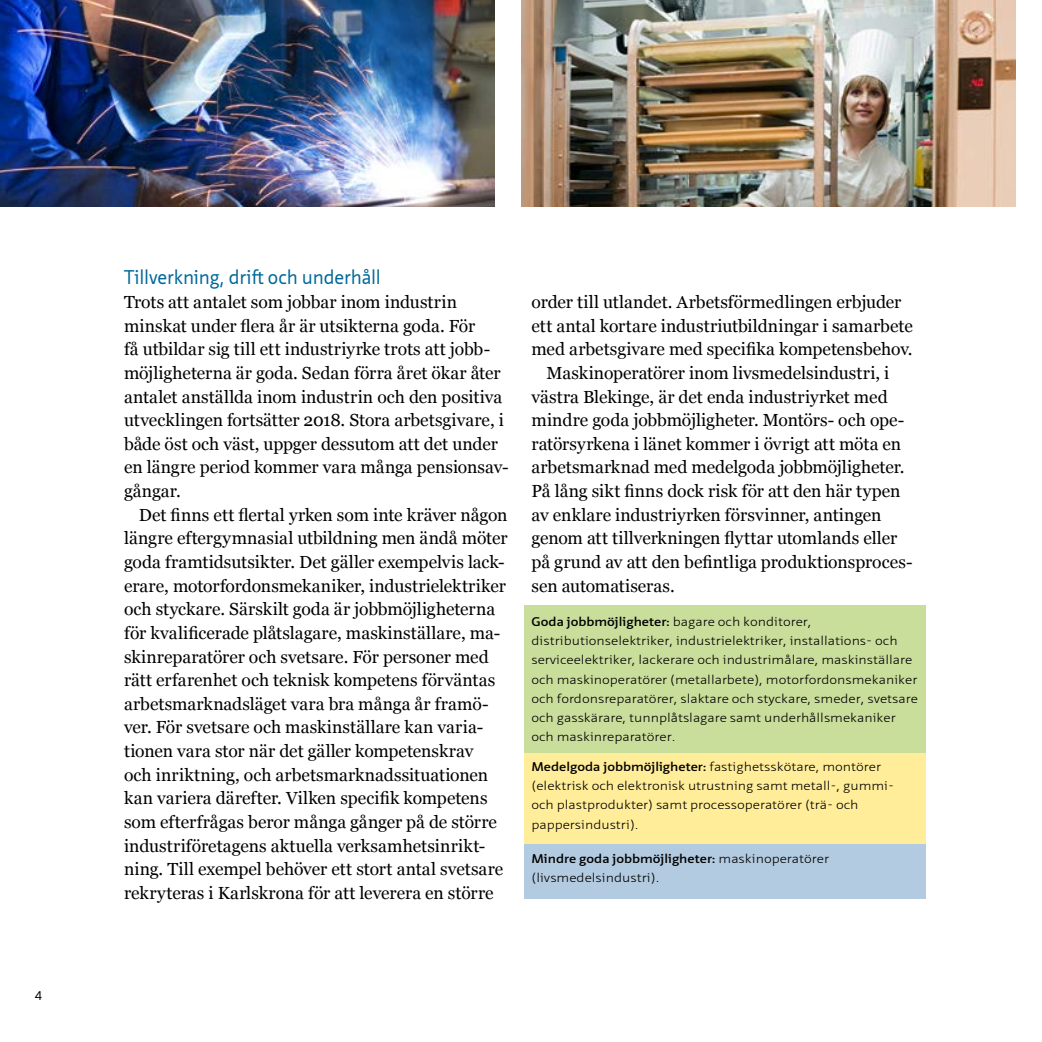
<style>
.page{position:relative;width:1042px;height:1042px;background:#fff}
.page>*{position:absolute;margin:0;border:0;box-sizing:border-box;transform-origin:0 0}
.t1{font:19.25px "Neue Sans Pro";letter-spacing:-.01em;color:#00699a}
.t2{font:17.5px/23.6px "Georgia";color:#000}
.t3{font:300 12.25px/19.2px "Neue Sans Pro";color:#000;scale:1.17 1}
.t4{font:12.25px "Neue Sans Pro";color:#000}
.s1{font-weight:600}
</style>
<div class="page">
<img style="left:0;top:0;width:495px;height:207px">
<img style="left:521px;top:0;width:495px;height:207px">
<div style="left:524px;top:605px;width:401px;height:148px;background:#c9de9b"></div>
<div style="left:524px;top:753px;width:401px;height:91px;background:#ffed99"></div>
<div style="left:524px;top:844px;width:401px;height:55px;background:#b3cbe0"></div>
<p class="t4" style="left:35px;top:988px;width:9px">4</p>
<p class="t1" style="left:124px;top:265px;width:258px">Tillverkning, drift och underhåll</p>
<p class="t2" style="left:124px;top:291px;width:386px">Trots att antalet som jobbar inom industrin minskat under flera år är utsikterna goda. För<br>få utbildar sig till ett industriyrke trots att jobb&shy;möjligheterna är goda. Sedan förra året ökar åter antalet anställda inom industrin och den positiva utvecklingen fortsätter 2018. Stora arbetsgivare, i både öst och väst, uppger dessutom att det under en längre period kommer vara många pensionsav&shy;gångar.</p>
<p class="t2" style="left:124px;top:503px;width:385px;text-indent:15px">Det finns ett flertal yrken som inte kräver någon längre eftergymnasial utbildning men ändå möter goda framtidsutsikter. Det gäller exempelvis lack&shy;erare, motorfordonsmekaniker, industrielektriker och styckare. Särskilt goda är jobbmöjligheterna för kvalificerade plåtslagare, maskinställare, ma&shy;skinreparatörer och svetsare. För personer med rätt erfarenhet och teknisk kompetens förväntas arbetsmarknadsläget vara bra många år framö&shy;ver. För svetsare och maskinställare kan varia&shy;tionen vara stor när det gäller kompetenskrav<br>och inriktning, och arbetsmarknadssituationen kan variera därefter. Vilken specifik kompetens som efterfrågas beror många gånger på de större industriföretagens aktuella verksamhetsinrikt&shy;ning. Till exempel behöver ett stort antal svetsare rekryteras i Karlskrona för att leverera en större</p>
<p class="t2" style="left:531px;top:291px;width:371px">order till utlandet. Arbetsförmedlingen erbjuder</p>
<p class="t2" style="left:531px;top:314px;width:383px">ett antal kortare industriutbildningar i samarbete</p>
<p class="t2" style="left:531px;top:338px;width:383px">med arbetsgivare med specifika kompetensbehov.</p>
<p class="t2" style="left:546px;top:361px;width:344px">Maskinoperatörer inom livsmedelsindustri, i</p>
<p class="t2" style="left:531px;top:385px;width:358px">västra Blekinge, är det enda industriyrket med</p>
<p class="t2" style="left:531px;top:409px;width:374px">mindre goda jobbmöjligheter. Montörs- och ope-</p>
<p class="t2" style="left:531px;top:432px;width:371px">ratörsyrkena i länet kommer i övrigt att möta en</p>
<p class="t2" style="left:531px;top:456px;width:375px">arbetsmarknad med medelgoda jobbmöjligheter.</p>
<p class="t2" style="left:531px;top:480px;width:371px">På lång sikt finns dock risk för att den här typen</p>
<p class="t2" style="left:531px;top:503px;width:352px">av enklare industriyrken försvinner, antingen</p>
<p class="t2" style="left:531px;top:527px;width:367px">genom att tillverkningen flyttar utomlands eller</p>
<p class="t2" style="left:531px;top:550px;width:383px">på grund av att den befintliga produktionsproces-</p>
<p class="t2" style="left:531px;top:574px;width:145px">sen automatiseras.</p>
<p class="t3" style="left:531px;top:612px;width:332px"><span class="s1">Goda jobbmöjligheter:</span> bagare och konditorer, distributionselektriker, industrielektriker, installations- och serviceelektriker, lackerare och industrimålare, maskinställare och maskinoperatörer (metallarbete), motorfordonsmekaniker och fordonsreparatörer, slaktare och styckare, smeder, svetsare och gasskärare, tunnplåtslagare samt underhållsmekaniker och maskinreparatörer.</p>
<p class="t3" style="left:531px;top:757px;width:311px"><span class="s1">Medelgoda jobbmöjligheter:</span> fastighetsskötare, montörer (elektrisk och elektronisk utrustning samt metall-, gummi&shy;och plastprodukter) samt processoperatörer (trä- och pappersindustri).</p>
<p class="t3" style="left:531px;top:849px;width:256px"><span class="s1">Mindre goda jobbmöjligheter:</span> maskinoperatörer (livsmedelsindustri).</p>
</div>
